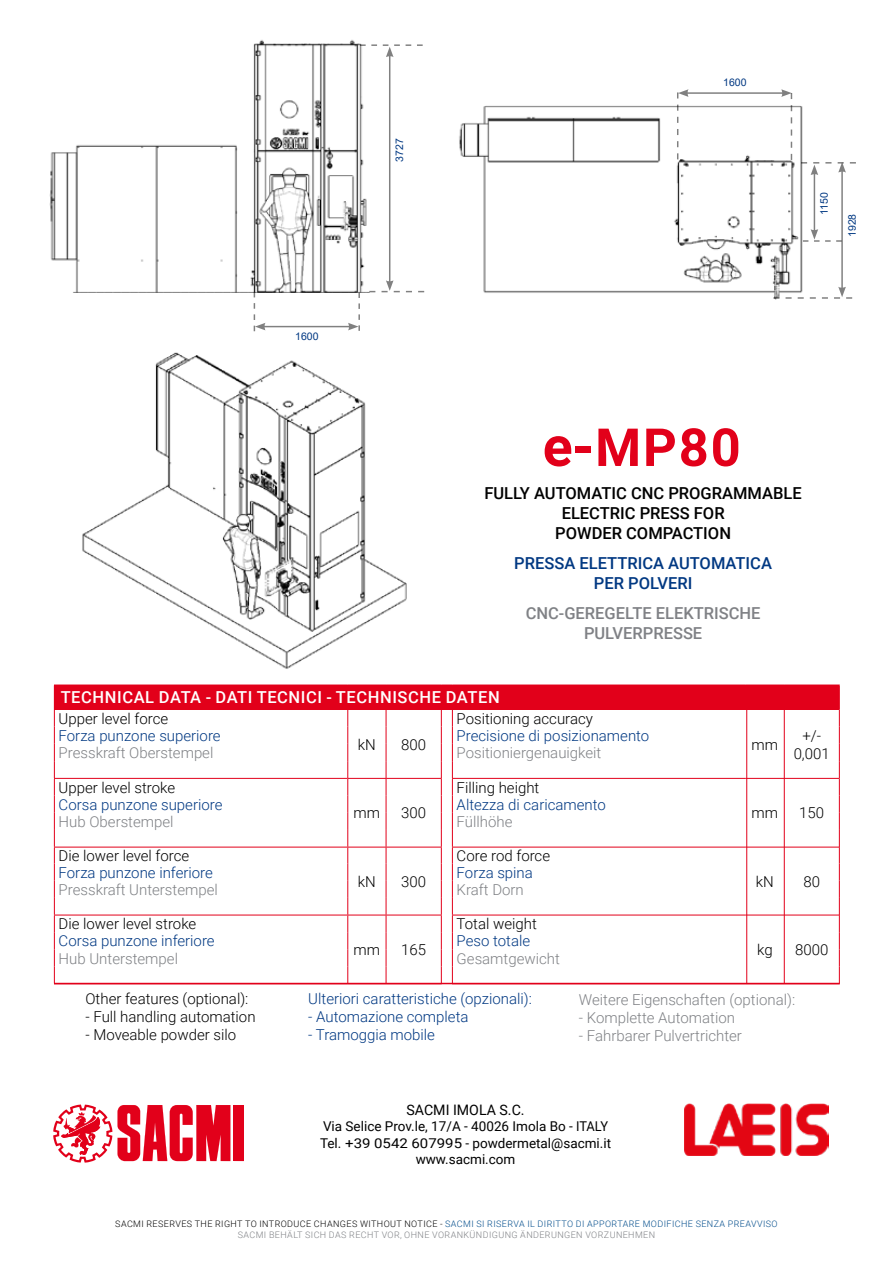
<style>
.page{position:relative;width:893px;height:1263px;background:#fff}
.page>*{position:absolute;margin:0;border:0;box-sizing:border-box;transform-origin:0 0}
.t1{font:700 52.5px "Roboto";color:#e2001a}
.t2{font:500 16.5px/19.8px "Roboto";color:#000;text-align:center}
.t3{font:500 16.5px "Roboto";letter-spacing:.035em;color:#fff}
.t4{font:500 16.5px/19.8px "Roboto";color:#7f8185;text-align:center}
.t5{font:500 16.5px/19.8px "Roboto";color:#003882;text-align:center}
.t6{font:300 15px/18px "Roboto";color:#000;text-align:center}
.t7{font:300 15px "Roboto";color:#003882}
.t8{font:300 15px "Roboto";color:#7f8185}
.t9{font:14.4px "Roboto";color:#000}
.t10{font:13.5px/16.2px "Roboto";color:#000;text-align:center}
.t11{font:10.5px "Arial";color:#003882}
.t12{font:300 9px/10.5px "Roboto";letter-spacing:.045em;color:#7f8185;text-align:center}
.s1{font-size:55.5px}
.s2{color:#000}
.s3{color:#004c8b}
</style>
<div class="page">
<img style="left:49px;top:40px;width:320px;height:252px">
<img style="left:82px;top:352px;width:325px;height:317px">
<svg style="left:53px;top:1104px;width:191px;height:59px"></svg>
<hr style="left:54px;top:983px;width:786px;height:1px;background:#e2001a">
<img style="left:459px;top:93px;width:344px;height:207px">
<hr style="left:389px;top:55px;width:1px;height:228px;background:#000">
<hr style="left:263px;top:326px;width:87px;height:1px;background:#000">
<hr style="left:686px;top:92px;width:98px;height:2px;background:#000">
<hr style="left:841px;top:170px;width:2px;height:119px;background:#000">
<hr style="left:814px;top:173px;width:1px;height:58px;background:#000">
<hr style="left:784px;top:709px;width:1px;height:274px;background:#e2001a">
<hr style="left:746px;top:709px;width:1px;height:275px;background:#e2001a">
<svg style="left:254px;top:292px;width:11px;height:39px"></svg>
<svg style="left:348px;top:292px;width:12px;height:39px"></svg>
<svg style="left:360px;top:44px;width:63px;height:13px"></svg>
<svg style="left:773px;top:287px;width:79px;height:12px"></svg>
<svg style="left:677px;top:89px;width:11px;height:70px"></svg>
<svg style="left:369px;top:280px;width:55px;height:12px"></svg>
<svg style="left:781px;top:89px;width:11px;height:71px"></svg>
<svg style="left:801px;top:162px;width:55px;height:13px"></svg>
<svg style="left:803px;top:229px;width:39px;height:13px"></svg>
<img style="left:685px;top:1103px;width:143px;height:52px">
<div style="left:54px;top:685px;width:785px;height:24px;background:#e2001a"></div>
<svg style="left:54px;top:709px;width:1px;height:274px"></svg>
<hr style="left:54px;top:778px;width:293px;height:1px;background:#e2001a">
<hr style="left:746px;top:778px;width:38px;height:1px;background:#e2001a">
<hr style="left:784px;top:778px;width:55px;height:1px;background:#e2001a">
<hr style="left:746px;top:847px;width:38px;height:1px;background:#e2001a">
<hr style="left:54px;top:847px;width:293px;height:1px;background:#e2001a">
<hr style="left:452px;top:847px;width:294px;height:1px;background:#e2001a">
<hr style="left:784px;top:847px;width:55px;height:1px;background:#e2001a">
<hr style="left:746px;top:915px;width:38px;height:1px;background:#e2001a">
<hr style="left:54px;top:915px;width:293px;height:1px;background:#e2001a">
<hr style="left:452px;top:915px;width:294px;height:1px;background:#e2001a">
<hr style="left:784px;top:915px;width:55px;height:1px;background:#e2001a">
<hr style="left:347px;top:778px;width:39px;height:1px;background:#e2001a">
<hr style="left:386px;top:778px;width:56px;height:1px;background:#e2001a">
<hr style="left:347px;top:847px;width:39px;height:1px;background:#e2001a">
<hr style="left:386px;top:847px;width:56px;height:1px;background:#e2001a">
<hr style="left:347px;top:915px;width:39px;height:1px;background:#e2001a">
<hr style="left:386px;top:915px;width:56px;height:1px;background:#e2001a">
<svg style="left:347px;top:709px;width:1px;height:274px"></svg>
<svg style="left:386px;top:709px;width:1px;height:274px"></svg>
<svg style="left:441px;top:709px;width:1px;height:274px"></svg>
<svg style="left:452px;top:709px;width:1px;height:274px"></svg>
<hr style="left:452px;top:778px;width:294px;height:1px;background:#e2001a">
<svg style="left:839px;top:685px;width:1px;height:298px"></svg>
<p class="t11" style="left:392px;top:162px;width:25px;rotate:-90deg">3727</p>
<p class="t11" style="left:723px;top:75px;width:25px">1600</p>
<p class="t11" style="left:817px;top:215px;width:24px;rotate:-90deg">1150</p>
<p class="t11" style="left:845px;top:237px;width:25px;rotate:-90deg">1928</p>
<p class="t11" style="left:295px;top:329px;width:25px">1600</p>
<h1 class="t1" style="left:543px;top:410px;width:200px"><span class="s1">e-</span>MP80</h1>
<p class="t2" style="left:484px;top:483px;width:319px">FULLY AUTOMATIC CNC PROGRAMMABLE<br>ELECTRIC PRESS FOR<br>POWDER COMPACTION</p>
<p class="t5" style="left:514px;top:552px;width:259px">PRESSA ELETTRICA AUTOMATICA<br>PER POLVERI</p>
<p class="t4" style="left:526px;top:603px;width:236px">CNC-GEREGELTE ELEKTRISCHE<br>PULVERPRESSE</p>
<p class="t3" style="left:61px;top:686px;width:441px">TECHNICAL DATA - DATI TECNICI - TECHNISCHE DATEN</p>
<p class="t6" style="left:59px;top:709px;width:111px">Upper level force</p>
<p class="t6" style="left:358px;top:735px;width:19px">kN</p>
<p class="t6" style="left:401px;top:735px;width:26px">800</p>
<p class="t6" style="left:457px;top:709px;width:138px">Positioning accuracy</p>
<p class="t7" style="left:59px;top:725px;width:164px">Forza punzone superiore</p>
<p class="t7" style="left:457px;top:725px;width:194px">Precisione di posizionamento</p>
<p class="t8" style="left:59px;top:742px;width:156px">Presskraft Oberstempel</p>
<p class="t8" style="left:457px;top:742px;width:146px">Positioniergenauigkeit</p>
<p class="t6" style="left:59px;top:778px;width:118px">Upper level stroke</p>
<p class="t6" style="left:354px;top:803px;width:28px">mm</p>
<p class="t6" style="left:401px;top:803px;width:26px">300</p>
<p class="t6" style="left:457px;top:778px;width:84px">Filling height</p>
<p class="t7" style="left:59px;top:794px;width:165px">Corsa punzone superiore</p>
<p class="t7" style="left:457px;top:794px;width:151px">Altezza di caricamento</p>
<p class="t8" style="left:59px;top:811px;width:116px">Hub Oberstempel</p>
<p class="t8" style="left:457px;top:811px;width:57px">Füllhöhe</p>
<p class="t6" style="left:59px;top:846px;width:132px">Die lower level force</p>
<p class="t6" style="left:358px;top:872px;width:19px">kN</p>
<p class="t6" style="left:401px;top:872px;width:26px">300</p>
<p class="t6" style="left:457px;top:846px;width:95px">Core rod force</p>
<p class="t7" style="left:59px;top:862px;width:156px">Forza punzone inferiore</p>
<p class="t7" style="left:457px;top:862px;width:78px">Forza spina</p>
<p class="t8" style="left:59px;top:879px;width:161px">Presskraft Unterstempel</p>
<p class="t8" style="left:457px;top:879px;width:69px">Kraft Dorn</p>
<p class="t6" style="left:59px;top:914px;width:139px">Die lower level stroke</p>
<p class="t6" style="left:354px;top:940px;width:28px">mm</p>
<p class="t6" style="left:401px;top:940px;width:26px">165</p>
<p class="t6" style="left:457px;top:914px;width:82px">Total weight</p>
<p class="t7" style="left:59px;top:930px;width:158px">Corsa punzone inferiore</p>
<p class="t7" style="left:457px;top:930px;width:75px">Peso totale</p>
<p class="t8" style="left:59px;top:948px;width:121px">Hub Unterstempel</p>
<p class="t8" style="left:457px;top:948px;width:105px">Gesamtgewicht</p>
<p class="t6" style="left:752px;top:735px;width:28px">mm</p>
<p class="t6" style="left:794px;top:726px;width:38px">+/-<br>0,001</p>
<p class="t6" style="left:752px;top:803px;width:28px">mm</p>
<p class="t6" style="left:799px;top:803px;width:26px">150</p>
<p class="t6" style="left:756px;top:872px;width:20px">kN</p>
<p class="t6" style="left:803px;top:872px;width:18px">80</p>
<p class="t6" style="left:757px;top:940px;width:17px">kg</p>
<p class="t6" style="left:795px;top:940px;width:35px">8000</p>
<p class="t6" style="left:85px;top:989px;width:164px">Other features (optional):</p>
<p class="t6" style="left:85px;top:1007px;width:172px">- Full handling automation</p>
<p class="t6" style="left:85px;top:1025px;width:152px">- Moveable powder silo</p>
<p class="t7" style="left:308px;top:988px;width:225px">Ulteriori caratteristiche (opzionali):</p>
<p class="t7" style="left:308px;top:1006px;width:162px">- Automazione completa</p>
<p class="t7" style="left:308px;top:1024px;width:128px">- Tramoggia mobile</p>
<p class="t8" style="left:579px;top:989px;width:218px">Weitere Eigenschaften (optional):</p>
<p class="t8" style="left:579px;top:1007px;width:158px">- Komplette Automation</p>
<p class="t8" style="left:579px;top:1025px;width:165px">- Fahrbarer Pulvertrichter</p>
<p class="t9" style="left:406px;top:1100px;width:120px">SACMI IMOLA S.C.</p>
<p class="t10" style="left:320px;top:1118px;width:293px">Via Selice Prov.le, 17/A - 40026 Imola Bo - ITALY<br>Tel. +39 0542 607995 - powdermetal@sacmi.it www.sacmi.com</p>
<p class="t12" style="left:115px;top:1218px;width:664px"><span class="s2">SACMI RESERVES THE RIGHT TO INTRODUCE CHANGES WITHOUT NOTICE -</span> <span class="s3">SACMI SI RISERVA IL DIRITTO DI APPORTARE MODIFICHE SENZA PREAVVISO<br></span>SACMI BEHÄLT SICH DAS RECHT VOR, OHNE VORANKÜNDIGUNG ÄNDERUNGEN VORZUNEHMEN</p>
</div>
